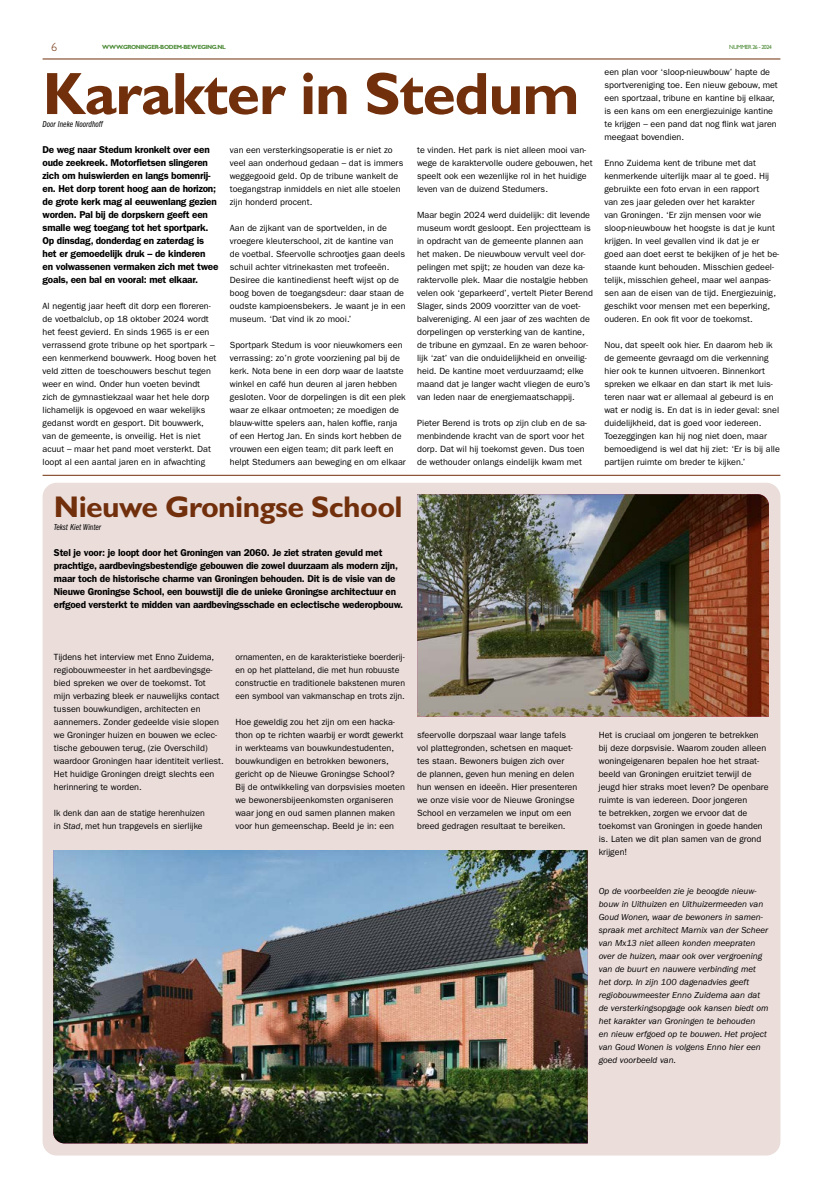
<style>
.page{position:relative;width:823px;height:1191px;background:#fff}
.page>*{position:absolute;margin:0;border:0;box-sizing:border-box;transform-origin:0 0}
.t1{font:700 60px "Gill Sans Std";letter-spacing:-.02em;color:#712f0c}
.t2{font:700 30px "Gill Sans Std";letter-spacing:-.02em;color:#712f0c}
.t3{font:300 12px "Gill Sans Std";color:#712f0c}
.t4{font:600 10px/13px "ITC Franklin Gothic Std";letter-spacing:-.02em;color:#000}
.t5{font:9px/13px "ITC Franklin Gothic Std";color:#000}
.t6{font:italic 9px/13px "ITC Franklin Gothic Std";color:#000}
.t7{font:9px "ITC Franklin Gothic Std Bk Cp It";color:#000}
.t8{font:700 6px "Gill Sans Std";letter-spacing:-.06em;color:#4c8b36}
.t9{font:6px "Gill Sans Std";letter-spacing:-.08em;color:#4c8b36}
.s1{font-style:italic}
</style>
<div class="page">
<hr style="left:43px;top:59px;width:737px;height:1px;background:#712f0c">
<div style="left:43px;top:483px;width:737px;height:672px;background:#eaddda;border-radius:14px"></div>
<img style="left:53px;top:850px;width:534px;height:293px">
<img style="left:417px;top:494px;width:351px;height:222px">
<hr style="left:43px;top:475px;width:737px;height:1px;background:#712f0c">
<h3 class="t3" style="left:51px;top:41px;width:7px">6</h3>
<p class="t8" style="left:102px;top:44px;width:125px">WWW.GRONINGER-BODEM-BEWEGING.NL</p>
<p class="t9" style="left:728px;top:44px;width:44px">NUMMER 26 - 2024</p>
<h1 class="t1" style="left:43px;top:58px;width:538px">Karakter in Stedum</h1>
<p class="t7" style="left:43px;top:119px;width:62px">Door Ineke Noordhoff</p>
<p class="t4" style="left:43px;top:143px;width:177px">De weg naar Stedum kronkelt over een oude zeekreek. Motorfietsen slingeren zich om huiswierden en langs bomenrij&shy;en. Het dorp torent hoog aan de horizon; de grote kerk mag al eeuwenlang gezien worden. Pal bij de dorpskern geeft een smalle weg toegang tot het sportpark.<br>Op dinsdag, donderdag en zaterdag is het er gemoedelijk druk – de kinderen en volwassenen vermaken zich met twee goals, een bal en vooral: met elkaar.</p>
<p class="t5" style="left:43px;top:300px;width:175px">Al negentig jaar heeft dit dorp een floreren&shy;de voetbalclub, op 18 oktober 2024 wordt het feest gevierd. En sinds 1965 is er een verrassend grote tribune op het sportpark – een kenmerkend bouwwerk. Hoog boven het veld zitten de toeschouwers beschut tegen weer en wind. Onder hun voeten bevindt zich de gymnastiekzaal waar het hele dorp lichamelijk is opgevoed en waar wekelijks gedanst wordt en gesport. Dit bouwwerk, van de gemeente, is onveilig. Het is niet acuut – maar het pand moet versterkt. Dat loopt al een aantal jaren en in afwachting</p>
<p class="t5" style="left:604px;top:65px;width:175px">een plan voor ‘sloop-nieuwbouw’ hapte de sportvereniging toe. Een nieuw gebouw, met een sportzaal, tribune en kantine bij elkaar, is een kans om een energiezuinige kantine te krijgen – een pand dat nog flink wat jaren meegaat bovendien.</p>
<p class="t5" style="left:604px;top:156px;width:176px">Enno Zuidema kent de tribune met dat kenmerkende uiterlijk maar al te goed. Hij gebruikte een foto ervan in een rapport<br>van zes jaar geleden over het karakter<br>van Groningen. ‘Er zijn mensen voor wie sloop-nieuwbouw het hoogste is dat je kunt krijgen. In veel gevallen vind ik dat je er goed aan doet eerst te bekijken of je het be&shy;staande kunt behouden. Misschien gedeel&shy;telijk, misschien geheel, maar wel aanpas&shy;sen aan de eisen van de tijd. Energiezuinig, geschikt voor mensen met een beperking, ouderen. En ook fit voor de toekomst.</p>
<p class="t5" style="left:604px;top:338px;width:177px">Nou, dat speelt ook hier. En daarom heb ik de gemeente gevraagd om die verkenning hier ook te kunnen uitvoeren. Binnenkort spreken we elkaar en dan start ik met luis&shy;teren naar wat er allemaal al gebeurd is en wat er nodig is. En dat is in ieder geval: snel duidelijkheid, dat is goed voor iedereen.<br>Toezeggingen kan hij nog niet doen, maar bemoedigend is wel dat hij ziet: ‘Er is bij alle partijen ruimte om breder te kijken.’</p>
<p class="t5" style="left:417px;top:143px;width:177px">te vinden. Het park is niet alleen mooi van&shy;wege de karaktervolle oudere gebouwen, het speelt ook een wezenlijke rol in het huidige leven van de duizend Stedumers.</p>
<p class="t5" style="left:417px;top:208px;width:177px">Maar begin 2024 werd duidelijk: dit levende museum wordt gesloopt. Een projectteam is in opdracht van de gemeente plannen aan het maken. De nieuwbouw vervult veel dor&shy;pelingen met spijt; ze houden van deze ka&shy;raktervolle plek. Maar die nostalgie hebben velen ook ‘geparkeerd’, vertelt Pieter Berend Slager, sinds 2009 voorzitter van de voet&shy;balvereniging. Al een jaar of zes wachten de dorpelingen op versterking van de kantine, de tribune en gymzaal. En ze waren behoor&shy;lijk ‘zat’ van die onduidelijkheid en onveilig&shy;heid. De kantine moet verduurzaamd; elke maand dat je langer wacht vliegen de euro’s van leden naar de energiemaatschappij.</p>
<p class="t5" style="left:417px;top:416px;width:171px">Pieter Berend is trots op zijn club en de sa&shy;menbindende kracht van de sport voor het dorp. Dat wil hij toekomst geven. Dus toen de wethouder onlangs eindelijk kwam met</p>
<p class="t5" style="left:230px;top:143px;width:175px">van een versterkingsoperatie is er niet zo veel aan onderhoud gedaan – dat is immers weggegooid geld. Op de tribune wankelt de toegangstrap inmiddels en niet alle stoelen zijn honderd procent.</p>
<p class="t5" style="left:230px;top:221px;width:177px">Aan de zijkant van de sportvelden, in de vroegere kleuterschool, zit de kantine van<br>de voetbal. Sfeervolle schrootjes gaan deels schuil achter vitrinekasten met trofeeën.<br>Desiree die kantinedienst heeft wijst op de boog boven de toegangsdeur: daar staan de oudste kampioensbekers. Je waant je in een museum. ‘Dat vind ik zo mooi.’</p>
<p class="t5" style="left:230px;top:338px;width:177px">Sportpark Stedum is voor nieuwkomers een verrassing: zo’n grote voorziening pal bij de kerk. Nota bene in een dorp waar de laatste winkel en café hun deuren al jaren hebben gesloten. Voor de dorpelingen is dit een plek waar ze elkaar ontmoeten; ze moedigen de blauw-witte spelers aan, halen koffie, ranja of een Hertog Jan. En sinds kort hebben de vrouwen een eigen team; dit park leeft en helpt Stedumers aan beweging en om elkaar</p>
<h2 class="t2" style="left:54px;top:489px;width:350px">Nieuwe Groningse School</h2>
<p class="t7" style="left:54px;top:522px;width:49px">Tekst Kiet Winter</p>
<p class="t4" style="left:54px;top:546px;width:350px">Stel je voor: je loopt door het Groningen van 2060. Je ziet straten gevuld met prachtige, aardbevingsbestendige gebouwen die zowel duurzaam als modern zijn, maar toch de historische charme van Groningen behouden. Dit is de visie van de Nieuwe Groningse School, een bouwstijl die de unieke Groningse architectuur en erfgoed versterkt te midden van aardbevingsschade en eclectische wederopbouw.</p>
<p class="t5" style="left:54px;top:651px;width:171px">Tijdens het interview met Enno Zuidema, regiobouwmeester in het aardbevingsge&shy;bied spreken we over de toekomst. Tot mijn verbazing bleek er nauwelijks contact tussen bouwkundigen, architecten en aannemers. Zonder gedeelde visie slopen we Groninger huizen en bouwen we eclec&shy;tische gebouwen terug, (zie Overschild) waardoor Groningen haar identiteit verliest.<br>Het huidige Groningen dreigt slechts een herinnering te worden.</p>
<p class="t5" style="left:54px;top:807px;width:152px">Ik denk dan aan de statige herenhuizen in <span class="s1">Stad</span>, met hun trapgevels en sierlijke</p>
<p class="t5" style="left:235px;top:651px;width:171px">ornamenten, en de karakteristieke boerderij&shy;en op het platteland, die met hun robuuste constructie en traditionele bakstenen muren een symbool van vakmanschap en trots zijn.</p>
<p class="t5" style="left:235px;top:716px;width:171px">Hoe geweldig zou het zijn om een hacka&shy;thon op te richten waarbij er wordt gewerkt in werkteams van bouwkundestudenten, bouwkundigen en betrokken bewoners, gericht op de Nieuwe Groningse School?<br>Bij de ontwikkeling van dorpsvisies moeten we bewonersbijeenkomsten organiseren waar jong en oud samen plannen maken voor hun gemeenschap. Beeld je in: een</p>
<p class="t5" style="left:417px;top:728px;width:162px">sfeervolle dorpszaal waar lange tafels vol plattegronden, schetsen en maquet&shy;tes staan. Bewoners buigen zich over<br>de plannen, geven hun mening en delen hun wensen en ideeën. Hier presenteren we onze visie voor de Nieuwe Groningse School en verzamelen we input om een breed gedragen resultaat te bereiken.</p>
<p class="t5" style="left:598px;top:728px;width:171px">Het is cruciaal om jongeren te betrekken bij deze dorpsvisie. Waarom zouden alleen woningeigenaren bepalen hoe het straat&shy;beeld van Groningen eruitziet terwijl de jeugd hier straks moet leven? De openbare ruimte is van iedereen. Door jongeren<br>te betrekken, zorgen we ervoor dat de toekomst van Groningen in goede handen is. Laten we dit plan samen van de grond krijgen!</p>
<p class="t6" style="left:598px;top:885px;width:171px">Op de voorbeelden zie je beoogde nieuw&shy;bouw in Uithuizen en Uithuizermeeden van Goud Wonen, waar de bewoners in samen&shy;spraak met architect Marnix van der Scheer van Mx13 niet alleen konden meepraten over de huizen, maar ook over vergroening van de buurt en nauwere verbinding met het dorp. In zijn 100 dagenadvies geeft regiobouwmeester Enno Zuidema aan dat de versterkingsopgage ook kansen biedt om het karakter van Groningen te behouden<br>en nieuw erfgoed op te bouwen. Het project van Goud Wonen is volgens Enno hier een goed voorbeeld van.</p>
</div>
